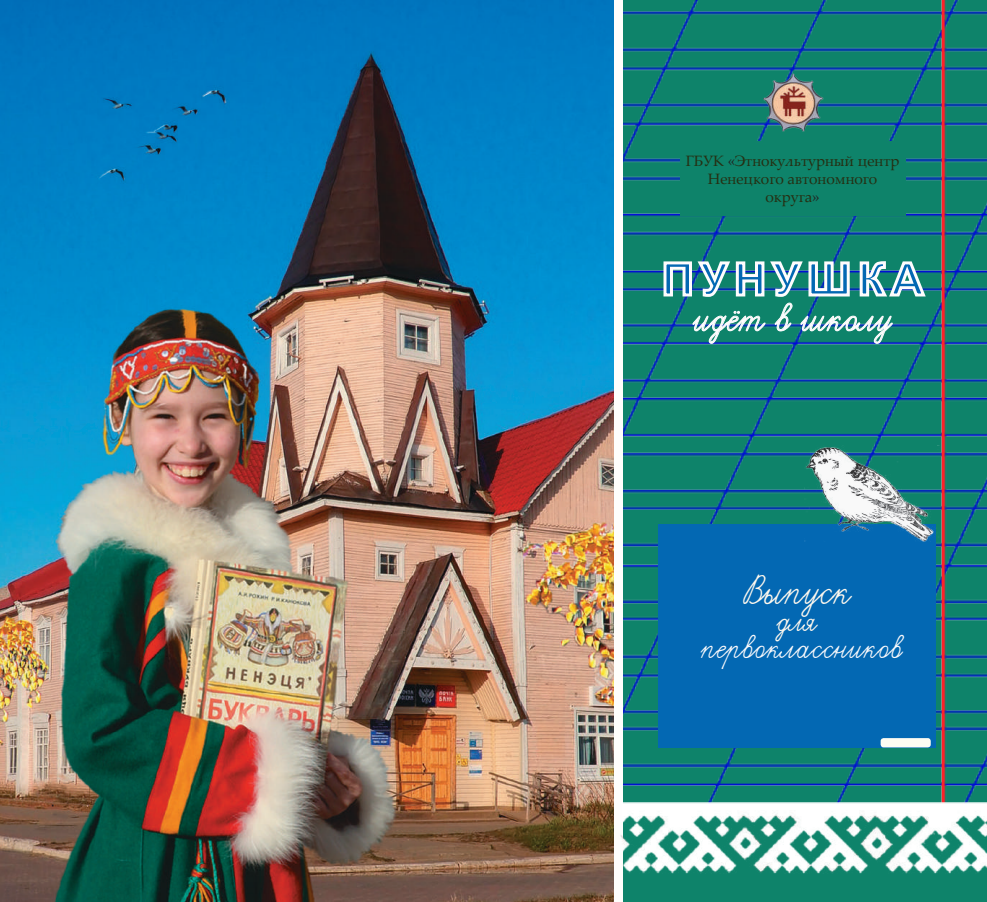
<style>
.page{position:relative;width:987px;height:902px;background:#fff}
.page>*{position:absolute;margin:0;border:0;box-sizing:border-box;transform-origin:0 0}
.t1{font:46.5px "Propisi";color:#fef8ee}
.t2{font:44.7px "Propisi";color:#fff}
.t3{font:700 44.7px "Arial";color:#0368b3}
.t4{font:37.5px "Propisi";color:#f9f9fc}
.t5{font:37.5px "Propisi";color:#fef8ee}
.t6{font:15px/18px "Palatino Linotype";color:#252f13;text-align:center}
.s1{font-size:16.8px;color:#231f20}
</style>
<div class="page">
<img style="left:623px;top:0;width:363px;height:756px">
<svg style="left:662px;top:259px;width:265px;height:85px;background:#449792"></svg>
<div style="left:658px;top:523px;width:278px;height:224px;background:#0368b3"></div>
<img style="left:804px;top:445px;width:137px;height:96px">
<img style="left:761px;top:72px;width:62px;height:60px">
<div style="left:880px;top:738px;width:50px;height:9px;background:#fdfcf3;border-radius:3px"></div>
<div style="left:680px;top:141px;width:225px;height:75px;background:#0e836a"></div>
<img style="left:0;top:0;width:614px;height:901px">
<img style="left:620px;top:756px;width:366px;height:138px">
<p class="t6" style="left:685px;top:151px;width:215px">ГБУК <span class="s1">«</span>Этнокультурный центр<br>Ненецкого автономного округа<span class="s1">»</span></p>
<h2 class="t3" style="left:661px;top:248px;width:263px">П У Н У Ш К А</h2>
<h2 class="t2" style="left:693px;top:291px;width:200px">идёт в школу</h2>
<h1 class="t1" style="left:743px;top:563px;width:110px">Выпуск</h1>
<h3 class="t5" style="left:777px;top:598px;width:42px">для</h3>
<h3 class="t4" style="left:701px;top:625px;width:203px">первоклассников</h3>
</div>
